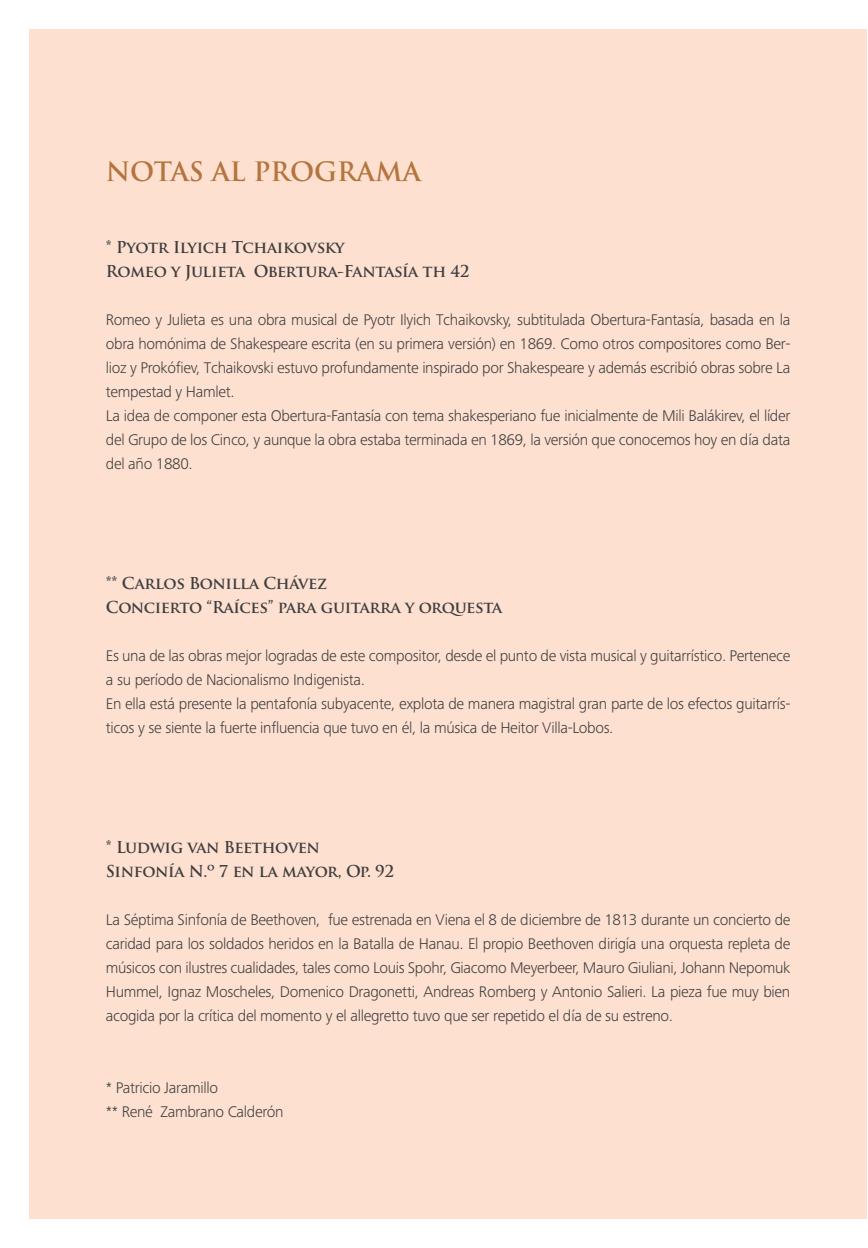
<style>
.page{position:relative;width:868px;height:1248px;background:#fff}
.page>*{position:absolute;margin:0;border:0;box-sizing:border-box;transform-origin:0 0}
.t1{font:700 26px "Trajan Pro";color:#b4743d}
.t2{font:300 16px/24px "Frutiger Next Pro";letter-spacing:-.02em;color:#3e3e3f}
.t3{font:700 16px/24px "Trajan Pro";letter-spacing:-.02em;color:#3e3e3f}
</style>
<div class="page">
<div style="left:29px;top:29px;width:837px;height:1189px;background:#fde0d0"></div>
<h1 class="t1" style="left:106px;top:155px;width:317px">NOTAS AL PROGRAMA</h1>
<p class="t3" style="left:106px;top:235px;width:365px">* Pyotr Ilyich Tchaikovsky<br>Romeo y Julieta Obertura-Fantasía th 42</p>
<p class="t2" style="left:106px;top:307px;width:686px">Romeo y Julieta es una obra musical de Pyotr Ilyich Tchaikovsky, subtitulada Obertura-Fantasía, basada en la obra homónima de Shakespeare escrita (en su primera versión) en 1869. Como otros compositores como Ber&shy;lioz y Prokófiev, Tchaikovski estuvo profundamente inspirado por Shakespeare y además escribió obras sobre La tempestad y Hamlet.<br>La idea de componer esta Obertura-Fantasía con tema shakesperiano fue inicialmente de Mili Balákirev, el líder del Grupo de los Cinco, y aunque la obra estaba terminada en 1869, la versión que conocemos hoy en día data del año 1880.</p>
<p class="t3" style="left:106px;top:571px;width:398px">** Carlos Bonilla Chávez<br>Concierto “Raíces” para guitarra y orquesta</p>
<p class="t2" style="left:106px;top:643px;width:686px">Es una de las obras mejor logradas de este compositor, desde el punto de vista musical y guitarrístico. Pertenece a su período de Nacionalismo Indigenista.<br>En ella está presente la pentafonía subyacente, explota de manera magistral gran parte de los efectos guitarrís&shy;ticos y se siente la fuerte influencia que tuvo en él, la música de Heitor Villa-Lobos.</p>
<p class="t3" style="left:106px;top:835px;width:290px">* Ludwig van Beethoven<br>Sinfonía N.º 7 en la mayor, Op. 92</p>
<p class="t2" style="left:106px;top:907px;width:686px;text-align:justify">La Séptima Sinfonía de Beethoven, fue estrenada en Viena el 8 de diciembre de 1813 durante un concierto de caridad para los soldados heridos en la Batalla de Hanau. El propio Beethoven dirigía una orquesta repleta de músicos con ilustres cualidades, tales como Louis Spohr, Giacomo Meyerbeer, Mauro Giuliani, Johann Nepomuk Hummel, Ignaz Moscheles, Domenico Dragonetti, Andreas Romberg y Antonio Salieri. La pieza fue muy bien acogida por la crítica del momento y el allegretto tuvo que ser repetido el día de su estreno.</p>
<p class="t2" style="left:106px;top:1075px;width:179px">* Patricio Jaramillo<br>** René Zambrano Calderón</p>
</div>
